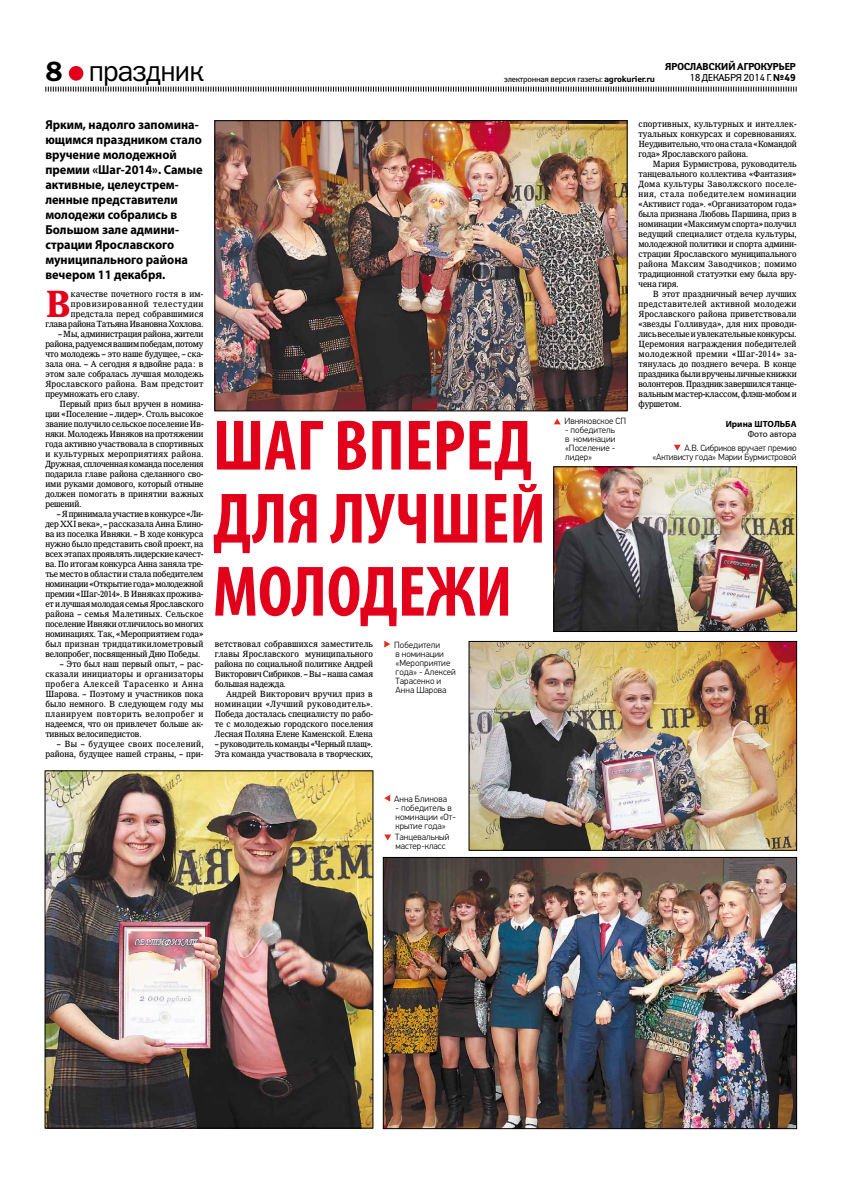
<style>
.page{position:relative;width:842px;height:1191px;background:#fff}
.page>*{position:absolute;margin:0;border:0;box-sizing:border-box;transform-origin:0 0}
.t1{font:700 condensed 72px/73px "Myriad Pro";color:#e2001a}
.t2{font:700 38px "IZ Premium";color:#e2001a;scale:.95 1}
.t3{font:29px "Franklin Gothic Book C";letter-spacing:-.045em;color:#000}
.t4{font:700 13px/15px "Myriad Pro";color:#000;scale:.95 1}
.t5{font:700 10px "Yanus C";letter-spacing:-.05em;color:#000}
.t6{font:10px "Yanus C";letter-spacing:-.05em;color:#000}
.t7{font:9px/10px "IZ Premium";letter-spacing:-.01em;color:#000;text-align:justify;scale:.94 1}
.t8{font:300 9px/9px "PF Din Text Pro";color:#000}
.t9{font:9px/10px "IZ Premium";letter-spacing:.015em;color:#000;text-align:right;scale:.94 1}
.t10{font:700 9px "Myriad Pro";color:#000}
.t11{font:9px "Myriad Pro";color:#000}
.t12{font:8.5px "Yanus C";letter-spacing:-.03em;color:#000}
.s1{font-family:"Franklin Gothic Demi C";font-size:28px}
.s2{font-weight:700}
</style>
<div class="page">
<svg style="left:45px;top:86px;width:752px;height:6px"></svg>
<svg style="left:68px;top:66px;width:16px;height:14px"></svg>
<div style="left:69px;top:66px;width:14px;height:15px;background:#e2001a;border-radius:50%"></div>
<svg style="left:384px;top:795px;width:6px;height:6px"></svg>
<svg style="left:384px;top:834px;width:7px;height:6px"></svg>
<svg style="left:554px;top:418px;width:7px;height:6px"></svg>
<svg style="left:674px;top:445px;width:7px;height:6px"></svg>
<img style="left:217px;top:123px;width:408px;height:286px">
<div style="left:215px;top:121px;width:412px;height:290px;border:1px solid #000"></div>
<img style="left:385px;top:859px;width:410px;height:267px">
<div style="left:383px;top:857px;width:414px;height:271px;border:1px solid #000"></div>
<img style="left:47px;top:772px;width:324px;height:354px">
<div style="left:45px;top:770px;width:328px;height:358px;border:1px solid #000"></div>
<img style="left:471px;top:643px;width:324px;height:205px">
<div style="left:469px;top:641px;width:328px;height:209px;border:1px solid #000"></div>
<img style="left:556px;top:468px;width:239px;height:161px">
<div style="left:554px;top:466px;width:243px;height:165px;border:1px solid #000"></div>
<svg style="left:384px;top:640px;width:6px;height:7px"></svg>
<h3 class="t3" style="left:45px;top:55px;width:160px"><span class="s1">8</span> праздник</h3>
<p class="t5" style="left:665px;top:61px;width:133px">Ярославский агрокурьер</p>
<p class="t12" style="left:504px;top:73px;width:153px">электронная версия газеты: <span class="s2">agrokurier.ru</span></p>
<p class="t6" style="left:689px;top:71px;width:108px">18 ДЕКАБРЯ 2014 г. <span class="s2">№49</span></p>
<p class="t4" style="left:45px;top:117px;width:167px">Ярким, надолго запомина&shy;ющимся праздником стало вручение молодежной премии «Шаг-2014». Самые активные, целеустрем&shy;ленные представители молодежи собрались в<br>Большом зале админи&shy;страции Ярославского муниципального района вечером 11 декабря.</p>
<h2 class="t2" style="left:45px;top:281px;width:29px">В</h2>
<p class="t9" style="left:45px;top:289px;width:170px">качестве почетного гостя в им&shy;провизированной телестудии предстала перед собравшимися<br>глава района Татьяна Ивановна Хохлова.</p>
<p class="t7" style="left:45px;top:329px;width:170px;text-indent:13px">– Мы, администрация района, жители района, радуемся вашим победам, потому что молодежь – это наше будущее, – ска&shy;зала она. – А сегодня я вдвойне рада: в этом зале собралась лучшая молодежь Ярославского района. Вам предстоит преумножать его славу.</p>
<p class="t7" style="left:45px;top:399px;width:170px;text-indent:14px">Первый приз был вручен в номина&shy;ции «Поселение – лидер». Столь высокое звание получило сельское поселение Ив&shy;няки. Молодежь Ивняков на протяжении года активно участвовала в спортивных и культурных мероприятиях района.<br>Дружная, сплоченная команда поселения подарила главе района сделанного сво&shy;ими руками домового, который отныне должен помогать в принятии важных решений.</p>
<p class="t7" style="left:45px;top:509px;width:170px;text-indent:11px">– Я принимала участие в конкурсе «Ли&shy;дер XXI века», – рассказала Анна Блино&shy;ва из поселка Ивняки. – В ходе конкурса нужно было представить свой проект, на всех этапах проявлять лидерские качест&shy;ва. По итогам конкурса Анна заняла тре&shy;тье место в области и стала победителем номинации «Открытие года» молодежной премии «Шаг-2014». В Ивняках прожива&shy;ет и лучшая молодая семья Ярославского района – семья Малетиных. Сельское поселение Ивняки отличилось во многих номинациях. Так, «Мероприятием года» был признан тридцатикилометровый велопробег, посвященный Дню Победы.</p>
<p class="t7" style="left:45px;top:659px;width:170px;text-indent:14px">– Это был наш первый опыт, – рас&shy;сказали инициаторы и организаторы пробега Алексей Тарасенко и Анна Шарова. – Поэтому и участников пока было немного. В следующем году мы планируем повторить велопробег и надеемся, что он привлечет больше ак&shy;тивных велосипедистов.</p>
<p class="t7" style="left:45px;top:739px;width:170px;text-align:right">– Вы – будущее своих поселений, района, будущее нашей страны, – при-</p>
<h1 class="t1" style="left:213px;top:407px;width:335px">Шаг вперед для лучшей молодежи</h1>
<p class="t7" style="left:215px;top:639px;width:170px">ветствовал собравшихся заместитель главы Ярославского муниципального района по социальной политике Андрей Викторович Сибриков. – Вы – наша самая большая надежда.</p>
<p class="t7" style="left:215px;top:689px;width:170px;text-indent:11px">Андрей Викторович вручил приз в номинации «Лучший руководитель».<br>Победа досталась специалисту по рабо&shy;те с молодежью городского поселения Лесная Поляна Елене Каменской. Елена</p>
<p class="t7" style="left:215px;top:739px;width:170px">– руководитель команды «Черный плащ».<br>Эта команда участвовала в творческих,</p>
<p class="t8" style="left:394px;top:640px;width:63px">Победители<br>в номинации «Мероприятие года» - Алексей<br>Тарасенко и<br>Анна Шарова</p>
<p class="t8" style="left:565px;top:417px;width:63px">Ивняковское СП</p>
<p class="t8" style="left:565px;top:426px;width:52px;text-align:justify">- победитель в номинации «Поселение - лидер»</p>
<p class="t7" style="left:638px;top:119px;width:170px">спортивных, культурных и интеллек&shy;туальных конкурсах и соревнованиях.<br>Неудивительно, что она стала «Командой года» Ярославского района.</p>
<p class="t7" style="left:638px;top:159px;width:170px;text-indent:14px">Мария Бурмистрова, руководитель танцевального коллектива «Фантазия» Дома культуры Заволжского поселе&shy;ния, стала победителем номинации «Активист года». «Организатором года» была признана Любовь Паршина, приз в номинации «Максимум спорта» получил ведущий специалист отдела культуры, молодежной политики и спорта админи&shy;страции Ярославского муниципального района Максим Заводчиков; помимо традиционной статуэтки ему была вру&shy;чена гиря.</p>
<p class="t7" style="left:638px;top:289px;width:170px;text-indent:14px">В этот праздничный вечер лучших представителей активной молодежи Ярославского района приветствовали «звезды Голливуда», для них проводи&shy;лись веселые и увлекательные конкурсы.<br>Церемония награждения победителей молодежной премии «Шаг-2014» за&shy;тянулась до позднего вечера. В конце праздника были вручены личные книжки волонтеров. Праздник завершился танце&shy;вальным мастер-классом, флэш-мобом и фуршетом.</p>
<p class="t10" style="left:726px;top:418px;width:72px">Ирина ШТОЛЬБА</p>
<p class="t11" style="left:748px;top:428px;width:50px">Фото автора</p>
<p class="t8" style="left:652px;top:443px;width:146px;text-align:right">А.В. Сибриков вручает премию «Активисту года» Марии Бурмистровой</p>
<p class="t8" style="left:394px;top:794px;width:54px">Анна Блинова</p>
<p class="t8" style="left:396px;top:803px;width:62px">- победитель в номинации «От&shy;крытие года»</p>
<p class="t8" style="left:395px;top:833px;width:56px">Танцевальный мастер-класс</p>
</div>
